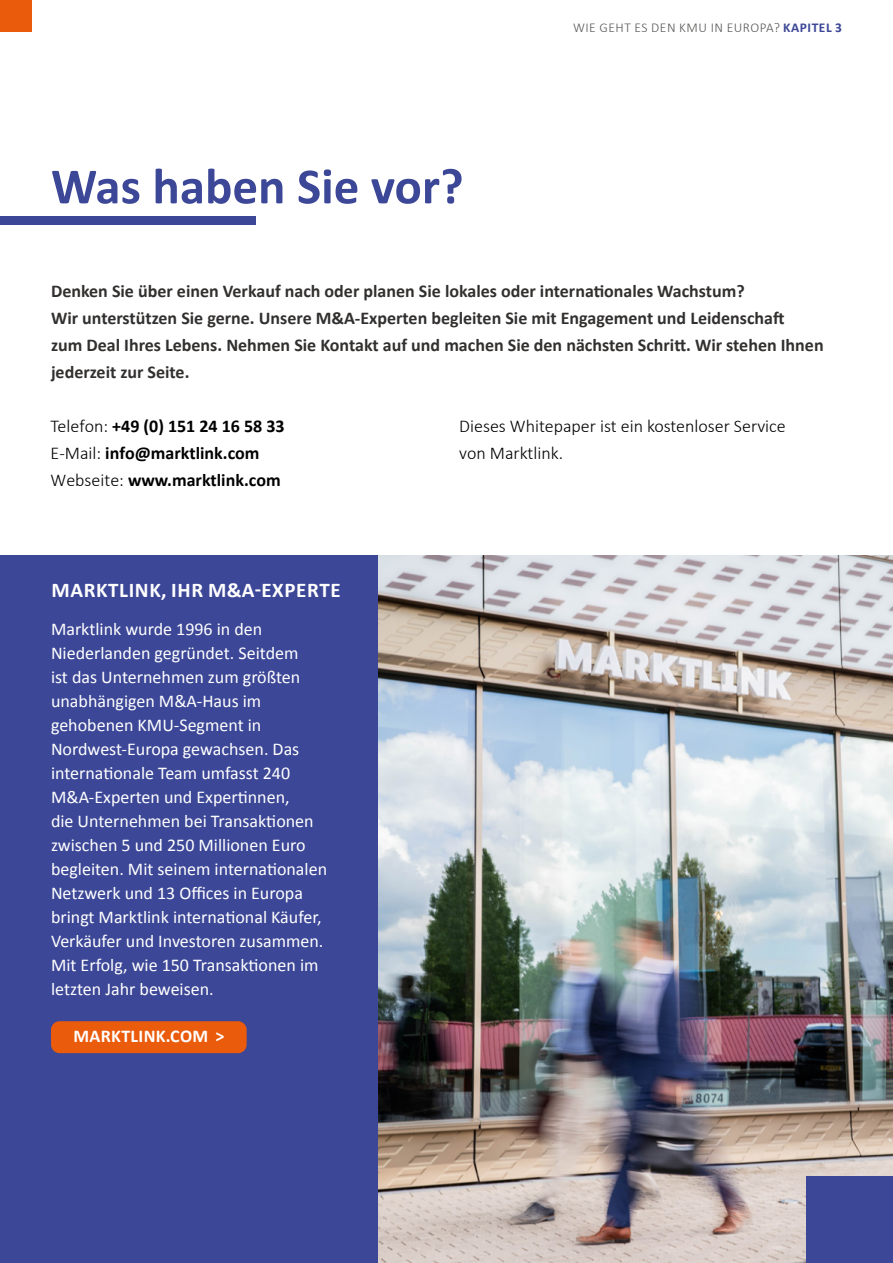
<style>
.page{position:relative;width:893px;height:1263px;background:#fff}
.page>*{position:absolute;margin:0;border:0;box-sizing:border-box;transform-origin:0 0}
.t1{font:700 51px "Calibri";color:#3c4797}
.t2{font:700 21px "Calibri";letter-spacing:.03em;color:#fff}
.t3{font:18px/24px "Calibri";color:#fff}
.t4{font:700 18px/27px "Calibri";color:#32302f}
.t5{font:700 18px/27px "Calibri";color:#000}
.t6{font:300 18px/27px "Calibri";color:#000}
.t7{font:700 18px "Calibri";letter-spacing:.02em;color:#fff}
.t8{font:300 13.5px "Calibri";letter-spacing:.04em;color:#575756}
.s1{font-weight:700;color:#3c4797}
.s2{font-weight:300}
</style>
<div class="page">
<div style="left:0;top:0;width:32px;height:32px;background:#ea5b0b"></div>
<div style="left:0;top:555px;width:893px;height:708px;background:#3c4797"></div>
<div style="left:0;top:216px;width:255px;height:9px;background:#3c4797"></div>
<img style="left:378px;top:555px;width:515px;height:708px">
<div style="left:806px;top:1176px;width:87px;height:87px;background:#3c4797"></div>
<div style="left:51px;top:1021px;width:196px;height:32px;background:#ea5b0b;border-radius:9px"></div>
<h1 class="t1" style="left:51px;top:150px;width:414px">Was haben Sie vor?</h1>
<p class="t8" style="left:573px;top:19px;width:270px">WIE GEHT ES DEN KMU IN EUROPA? <span class="s1">KAPITEL 3</span></p>
<p class="t4" style="left:51px;top:277px;width:774px">Denken Sie über einen Verkauf nach oder planen Sie lokales oder internationales Wachstum?<br>Wir unterstützen Sie gerne. Unsere M&amp;A-Experten begleiten Sie mit Engagement und Leidenschaft<br>zum Deal Ihres Lebens. Nehmen Sie Kontakt auf und machen Sie den nächsten Schritt. Wir stehen Ihnen jederzeit zur Seite.</p>
<p class="t5" style="left:51px;top:412px;width:236px"><span class="s2">Telefon:</span> +49 (0) 151 24 16 58 33<br><span class="s2">E-Mail:</span> info@marktlink.com<br><span class="s2">Webseite:</span> www.marktlink.com</p>
<p class="t6" style="left:459px;top:412px;width:328px">Dieses Whitepaper ist ein kostenloser Service von Marktlink.</p>
<p class="t2" style="left:51px;top:575px;width:291px">MARKTLINK, IHR M&amp;A-EXPERTE</p>
<p class="t3" style="left:51px;top:616px;width:278px">Marktlink wurde 1996 in den<br>Niederlanden gegründet. Seitdem<br>ist das Unternehmen zum größten unabhängigen M&amp;A-Haus im gehobenen KMU-Segment in<br>Nordwest-Europa gewachsen. Das internationale Team umfasst 240<br>M&amp;A-Experten und Expertinnen,<br>die Unternehmen bei Transaktionen zwischen 5 und 250 Millionen Euro begleiten. Mit seinem internationalen<br>Netzwerk und 13 Offices in Europa bringt Marktlink international Käufer,<br>Verkäufer und Investoren zusammen.<br>Mit Erfolg, wie 150 Transaktionen im letzten Jahr beweisen.</p>
<p class="t7" style="left:73px;top:1023px;width:153px">MARKTLINK.COM ˃</p>
</div>
